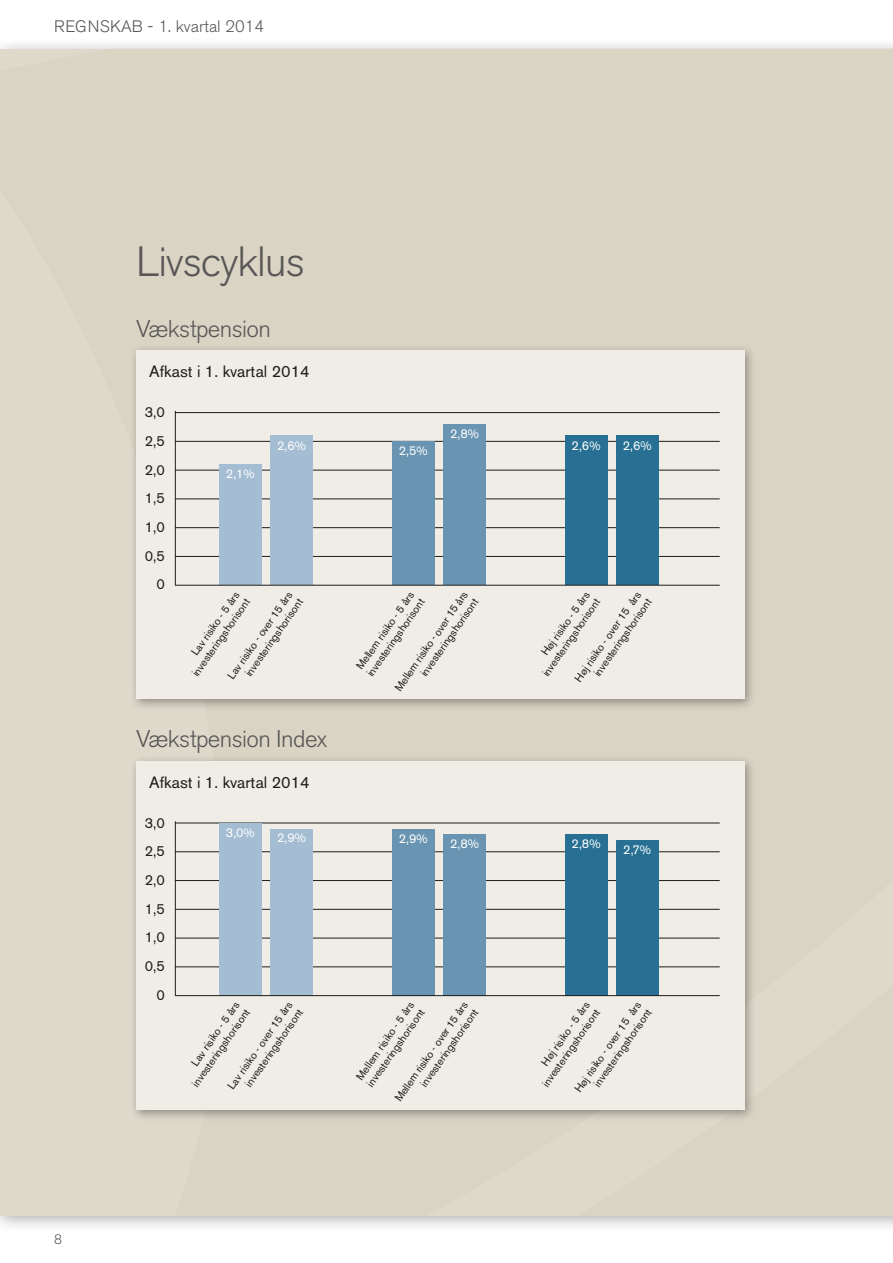
<style>
.page{position:relative;width:893px;height:1263px;background:#fff}
.page>*{position:absolute;margin:0;border:0;box-sizing:border-box;transform-origin:0 0}
.Main_heading__inside{font:300 42px "Akzidenz Grotesk BE";letter-spacing:-.025em;color:#575756}
.Main_heading__inside-2{font:300 24px "Akzidenz Grotesk BE";letter-spacing:-.025em;color:#575756}
.t1{font:300 16.5px "Akzidenz Grotesk BE";color:#575756}
.t2{font:16.35px "Akzidenz Grotesk BE";color:#1d1d1b}
.t3{font:14.55px "Akzidenz Grotesk BE";color:#1d1d1b}
.t4{font:300 13.5px "Akzidenz Grotesk BE";color:#575756}
.t5{font:12.75px "Akzidenz Grotesk BE";color:#fff}
.t6{font:10.95px/12.8px "Akzidenz Grotesk BE";color:#1d1d1b;text-align:right}
</style>
<div class="page">
<div style="left:0;top:38px;width:893px;height:1195px;background:#1d1d1b;opacity:.35"></div>
<div style="left:0;top:49px;width:425px;height:1166px;background:#dad4c5"></div>
<div style="left:425px;top:49px;width:468px;height:1166px;background:#dad4c5"></div>
<div style="left:130px;top:344px;width:626px;height:367px;background:#1d1d1b;opacity:.4"></div>
<div style="left:136px;top:350px;width:608px;height:349px;background:#f0ece6"></div>
<hr style="left:175px;top:411px;width:1px;height:175px;background:#1d1d1b">
<hr style="left:175px;top:556px;width:545px;height:1px;background:#1d1d1b">
<hr style="left:175px;top:527px;width:545px;height:1px;background:#1d1d1b">
<hr style="left:175px;top:499px;width:545px;height:1px;background:#1d1d1b">
<hr style="left:175px;top:470px;width:545px;height:1px;background:#1d1d1b">
<hr style="left:175px;top:412px;width:545px;height:1px;background:#1d1d1b">
<hr style="left:175px;top:441px;width:545px;height:1px;background:#1d1d1b">
<div style="left:616px;top:436px;width:43px;height:149px;background:#277093"></div>
<div style="left:565px;top:436px;width:42px;height:149px;background:#277093"></div>
<div style="left:443px;top:424px;width:43px;height:161px;background:#6994b2"></div>
<div style="left:270px;top:436px;width:43px;height:149px;background:#a4bdd2"></div>
<div style="left:392px;top:441px;width:43px;height:144px;background:#6994b2"></div>
<div style="left:219px;top:464px;width:43px;height:121px;background:#a4bdd2"></div>
<hr style="left:175px;top:585px;width:545px;height:1px;background:#1d1d1b">
<div style="left:130px;top:755px;width:626px;height:367px;background:#1d1d1b;opacity:.4"></div>
<div style="left:136px;top:761px;width:608px;height:348px;background:#f0ece6"></div>
<hr style="left:175px;top:821px;width:1px;height:175px;background:#1d1d1b">
<hr style="left:175px;top:966px;width:545px;height:1px;background:#1d1d1b">
<hr style="left:175px;top:938px;width:545px;height:1px;background:#1d1d1b">
<hr style="left:175px;top:909px;width:545px;height:1px;background:#1d1d1b">
<hr style="left:175px;top:851px;width:545px;height:1px;background:#1d1d1b">
<hr style="left:175px;top:880px;width:545px;height:1px;background:#1d1d1b">
<hr style="left:175px;top:823px;width:545px;height:1px;background:#1d1d1b">
<div style="left:616px;top:840px;width:43px;height:155px;background:#277093"></div>
<div style="left:565px;top:834px;width:42px;height:161px;background:#277093"></div>
<div style="left:443px;top:834px;width:43px;height:161px;background:#6994b2"></div>
<div style="left:270px;top:828px;width:43px;height:167px;background:#a4bdd2"></div>
<div style="left:392px;top:829px;width:43px;height:166px;background:#6994b2"></div>
<div style="left:219px;top:823px;width:43px;height:172px;background:#a4bdd2"></div>
<hr style="left:175px;top:995px;width:545px;height:1px;background:#1d1d1b">
<h3 class="t1" style="left:54px;top:17px;width:212px">REGNSKAB - 1. kvartal 2014</h3>
<p class="Main_heading__inside" style="left:136px;top:238px;width:170px">Livscyklus</p>
<p class="Main_heading__inside-2" style="left:136px;top:315px;width:136px">Vækstpension</p>
<p class="t2" style="left:149px;top:362px;width:162px">Afkast i 1. kvartal 2014</p>
<p class="t3" style="left:145px;top:404px;width:22px">3,0</p>
<p class="t3" style="left:145px;top:432px;width:22px">2,5</p>
<p class="t3" style="left:145px;top:461px;width:22px">2,0</p>
<p class="t3" style="left:145px;top:490px;width:22px">1,5</p>
<p class="t3" style="left:145px;top:518px;width:22px">1,0</p>
<p class="t3" style="left:145px;top:547px;width:22px">0,5</p>
<p class="t3" style="left:157px;top:576px;width:10px">0</p>
<p class="t5" style="left:226px;top:466px;width:31px">2,1%</p>
<p class="t5" style="left:277px;top:437px;width:31px">2,6%</p>
<p class="t5" style="left:399px;top:443px;width:31px">2,5%</p>
<p class="t5" style="left:450px;top:426px;width:31px">2,8%</p>
<p class="t5" style="left:572px;top:437px;width:31px">2,6%</p>
<p class="t5" style="left:623px;top:437px;width:31px">2,6%</p>
<p class="t6" style="left:392px;top:686px;width:120px;rotate:-55deg">Mellem risiko - over 15 års investeringshorisont</p>
<p class="t6" style="left:572px;top:677px;width:109px;rotate:-55deg">Høj risiko - over 15 års investeringshorisont</p>
<p class="t6" style="left:225px;top:674px;width:106px;rotate:-55deg">Lav risiko - over 15 års investeringshorisont</p>
<p class="t6" style="left:539px;top:672px;width:94px;rotate:-55deg">investeringshorisont</p>
<p class="t6" style="left:179px;top:664px;width:94px;rotate:-55deg">Lav risiko - 5 års investeringshorisont</p>
<p class="t6" style="left:353px;top:664px;width:94px;text-align:left;rotate:-55deg">Mellem risiko - 5 års investeringshorisont</p>
<p class="t6" style="left:539px;top:650px;width:77px;rotate:-55deg">Høj risiko - 5 års</p>
<p class="Main_heading__inside-2" style="left:136px;top:725px;width:193px">Vækstpension Index</p>
<p class="t2" style="left:149px;top:772px;width:162px">Afkast i 1. kvartal 2014</p>
<p class="t3" style="left:145px;top:814px;width:22px">3,0</p>
<p class="t3" style="left:145px;top:843px;width:22px">2,5</p>
<p class="t3" style="left:145px;top:871px;width:22px">2,0</p>
<p class="t3" style="left:145px;top:900px;width:22px">1,5</p>
<p class="t3" style="left:145px;top:929px;width:22px">1,0</p>
<p class="t3" style="left:145px;top:957px;width:22px">0,5</p>
<p class="t3" style="left:157px;top:986px;width:10px">0</p>
<p class="t5" style="left:226px;top:825px;width:31px">3,0%</p>
<p class="t5" style="left:277px;top:830px;width:31px">2,9%</p>
<p class="t5" style="left:399px;top:830px;width:31px">2,9%</p>
<p class="t5" style="left:450px;top:836px;width:31px">2,8%</p>
<p class="t5" style="left:572px;top:836px;width:31px">2,8%</p>
<p class="t5" style="left:623px;top:842px;width:30px">2,7%</p>
<p class="t4" style="left:54px;top:1232px;width:9px">8</p>
<p class="t6" style="left:392px;top:1096px;width:120px;rotate:-55deg">Mellem risiko - over 15 års investeringshorisont</p>
<p class="t6" style="left:572px;top:1087px;width:109px;rotate:-55deg">Høj risiko - over 15 års investeringshorisont</p>
<p class="t6" style="left:225px;top:1084px;width:106px;rotate:-55deg">Lav risiko - over 15 års investeringshorisont</p>
<p class="t6" style="left:539px;top:1082px;width:94px;rotate:-55deg">investeringshorisont</p>
<p class="t6" style="left:179px;top:1075px;width:94px;rotate:-55deg">Lav risiko - 5 års investeringshorisont</p>
<p class="t6" style="left:353px;top:1075px;width:94px;text-align:left;rotate:-55deg">Mellem risiko - 5 års investeringshorisont</p>
<p class="t6" style="left:539px;top:1061px;width:77px;rotate:-55deg">Høj risiko - 5 års</p>
</div>
